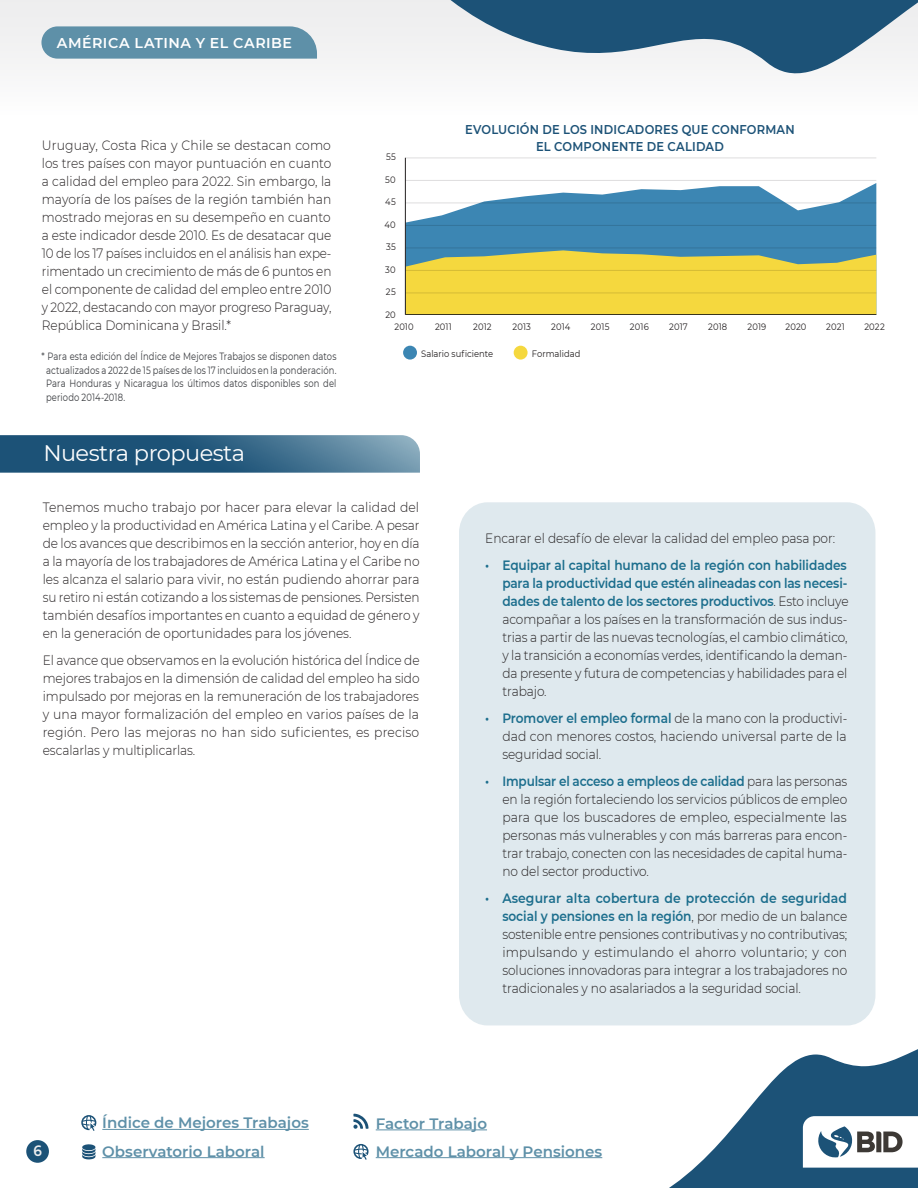
<style>
.page{position:relative;width:918px;height:1188px;background:#fff}
.page>*{position:absolute;margin:0;border:0;box-sizing:border-box;transform-origin:0 0}
.t1{font:22.5px "Montserrat";letter-spacing:-.025em;color:#fff}
.t2{font:600 15px "Montserrat";color:#5e90a8}
.t3{font:600 15px "Montserrat";color:#ededee;scale:.9 1}
.t4{font:600 14.25px "Montserrat";letter-spacing:.035em;color:#fff}
.t5{font:300 13.5px/18px "Montserrat";letter-spacing:-.005em;color:#231f20;text-align:justify;scale:.9 1}
.t6{font:300 13.5px/18px "Montserrat";letter-spacing:-.005em;color:#231f20;text-align:justify;scale:.92 1}
.t7{font:300 13.5px/18px "Montserrat";letter-spacing:-.005em;color:#231f20;text-align:justify;scale:.89 1}
.t8{font:600 12.75px/16.5px "Montserrat";letter-spacing:.02em;color:#1c5277;text-align:center;scale:.9 1}
.t9{font:10.5px/13.5px "Montserrat";letter-spacing:.01em;color:#393b3f;text-align:justify;scale:.8 1}
.t10{font:9.3px "Montserrat";letter-spacing:.015em;color:#231f20;scale:.9 1}
.s1{font-weight:600;color:#1c6e8d}
</style>
<div class="page">
<div style="left:26px;top:1140px;width:23px;height:23px;background:#1c5277;border-radius:50%"></div>
<div style="left:0;top:0;width:918px;height:116px;background:#f8f8f8"></div>
<svg style="left:434px;top:0;width:484px;height:74px"></svg>
<svg style="left:0;top:435px;width:420px;height:38px;background:#396989"></svg>
<svg style="left:543px;top:1049px;width:375px;height:139px"></svg>
<svg style="left:803px;top:1116px;width:115px;height:52px"></svg>
<hr style="left:376px;top:1157px;width:226px;height:1px;background:#5e90a8">
<svg style="left:353px;top:1144px;width:16px;height:16px"></svg>
<hr style="left:102px;top:1129px;width:207px;height:1px;background:#5e90a8">
<svg style="left:81px;top:1115px;width:15px;height:16px"></svg>
<hr style="left:376px;top:1129px;width:111px;height:1px;background:#5e90a8">
<svg style="left:353px;top:1114px;width:16px;height:15px"></svg>
<hr style="left:102px;top:1157px;width:163px;height:1px;background:#5e90a8">
<svg style="left:82px;top:1144px;width:14px;height:15px"></svg>
<div style="left:459px;top:502px;width:416px;height:523px;background:#dfe9ee;border-radius:30px"></div>
<svg style="left:41px;top:26px;width:276px;height:33px;background:#6695ac"></svg>
<div style="left:403px;top:346px;width:14px;height:14px;background:#3c86b3;border-radius:50%"></div>
<div style="left:514px;top:346px;width:14px;height:14px;background:#f5d83e;border-radius:50%"></div>
<svg style="left:406px;top:183px;width:470px;height:67px;fill:#3c86b3"></svg>
<svg style="left:406px;top:250px;width:470px;height:64px;background:#e0ce4a"></svg>
<hr style="left:405px;top:293px;width:471px;height:1px;background:#deddde">
<hr style="left:405px;top:270px;width:471px;height:1px;background:#deddde">
<hr style="left:405px;top:248px;width:471px;height:1px;background:#deddde">
<hr style="left:405px;top:225px;width:471px;height:1px;background:#deddde">
<hr style="left:405px;top:203px;width:471px;height:1px;background:#deddde">
<hr style="left:405px;top:180px;width:471px;height:1px;background:#deddde">
<hr style="left:405px;top:158px;width:471px;height:1px;background:#deddde">
<hr style="left:405px;top:314px;width:471px;height:1px;background:#231f20">
<hr style="left:405px;top:158px;width:1px;height:157px;background:#231f20">
<p class="t4" style="left:57px;top:33px;width:237px">AMÉRICA LATINA Y EL CARIBE</p>
<p class="t6" style="left:42px;top:135px;width:316px">Uruguay, Costa Rica y Chile se destacan como los tres países con mayor puntuación en cuanto a calidad del empleo para 2022. Sin embargo, la mayoría de los países de la región también han mostrado mejoras en su desempeño en cuanto a este indicador desde 2010. Es de desatacar que 10 de los 17 países incluidos en el análisis han expe&shy;rimentado un crecimiento de más de 6 puntos en el componente de calidad del empleo entre 2010 y 2022, destacando con mayor progreso Paraguay, República Dominicana y Brasil.*</p>
<p class="t9" style="left:46px;top:350px;width:365px;text-indent:-5px">* Para esta edición del Índice de Mejores Trabajos se disponen datos actualizados a 2022 de 15 países de los 17 incluidos en la ponderación.<br>Para Honduras y Nicaragua los últimos datos disponibles son del periodo 2014-2018.</p>
<h1 class="t1" style="left:43px;top:437px;width:203px">Nuestra propuesta</h1>
<p class="t10" style="left:386px;top:150px;width:12px">55</p>
<p class="t10" style="left:385px;top:173px;width:13px">50</p>
<p class="t10" style="left:385px;top:195px;width:13px">45</p>
<p class="t10" style="left:384px;top:218px;width:14px">40</p>
<p class="t10" style="left:386px;top:240px;width:12px">35</p>
<p class="t10" style="left:385px;top:263px;width:13px">30</p>
<p class="t10" style="left:386px;top:285px;width:12px">25</p>
<p class="t10" style="left:385px;top:308px;width:13px">20</p>
<p class="t8" style="left:465px;top:121px;width:368px">EVOLUCIÓN DE LOS INDICADORES QUE CONFORMAN<br>EL COMPONENTE DE CALIDAD</p>
<p class="t10" style="left:394px;top:320px;width:23px">2010</p>
<p class="t10" style="left:435px;top:320px;width:20px">2011</p>
<p class="t10" style="left:473px;top:320px;width:22px">2012</p>
<p class="t10" style="left:513px;top:320px;width:22px">2013</p>
<p class="t10" style="left:551px;top:320px;width:23px">2014</p>
<p class="t10" style="left:591px;top:320px;width:22px">2015</p>
<p class="t10" style="left:630px;top:320px;width:22px">2016</p>
<p class="t10" style="left:669px;top:320px;width:22px">2017</p>
<p class="t10" style="left:708px;top:320px;width:23px">2018</p>
<p class="t10" style="left:748px;top:320px;width:22px">2019</p>
<p class="t10" style="left:786px;top:320px;width:25px">2020</p>
<p class="t10" style="left:826px;top:320px;width:22px">2021</p>
<p class="t10" style="left:864px;top:320px;width:24px">2022</p>
<p class="t10" style="left:421px;top:347px;width:81px">Salario suficiente</p>
<p class="t10" style="left:532px;top:347px;width:55px">Formalidad</p>
<p class="t6" style="left:43px;top:498px;width:411px">Tenemos mucho trabajo por hacer para elevar la calidad del empleo y la productividad en América Latina y el Caribe. A pesar de los avances que describimos en la sección anterior, hoy en día a la mayoría de los trabajadores de América Latina y el Caribe no les alcanza el salario para vivir, no están pudiendo ahorrar para su retiro ni están cotizando a los sistemas de pensiones. Persisten también desafíos importantes en cuanto a equidad de género y en la generación de oportunidades para los jóvenes.</p>
<p class="t5" style="left:43px;top:651px;width:420px">El avance que observamos en la evolución histórica del Índice de mejores trabajos en la dimensión de calidad del empleo ha sido impulsado por mejoras en la remuneración de los trabajadores y una mayor formalización del empleo en varios países de la región. Pero las mejoras no han sido suficientes, es preciso escalarlas y multiplicarlas.</p>
<p class="t5" style="left:485px;top:529px;width:390px">Encarar el desafío de elevar la calidad del empleo pasa por:</p>
<p class="t5" style="left:502px;top:556px;width:386px;text-align:left;text-indent:-17px"><span class="s1">• Equipar al capital humano de la región con habilidades para la productividad que estén alineadas con las necesi&shy;dades de talento de los sectores productivos</span>. Esto incluye acompañar a los países en la transformación de sus indus&shy;trias a partir de las nuevas tecnologías, el cambio climático, y la transición a economías verdes, identificando la deman&shy;da presente y futura de competencias y habilidades para el trabajo.</p>
<p class="t5" style="left:502px;top:709px;width:385px;text-indent:-17px"><span class="s1">• Promover el empleo formal</span> de la mano con la productivi&shy;dad con menores costos, haciendo universal parte de la seguridad social.</p>
<p class="t7" style="left:502px;top:772px;width:389px;text-indent:-17px"><span class="s1">• Impulsar el acceso a empleos de calidad</span> para las personas en la región fortaleciendo los servicios públicos de empleo para que los buscadores de empleo, especialmente las personas más vulnerables y con más barreras para encon&shy;trar trabajo, conecten con las necesidades de capital huma&shy;no del sector productivo.</p>
<p class="t5" style="left:502px;top:889px;width:385px;text-indent:-17px"><span class="s1">• Asegurar alta cobertura de protección de seguridad social y pensiones en la región</span>, por medio de un balance sostenible entre pensiones contributivas y no contributivas; impulsando y estimulando el ahorro voluntario; y con soluciones innovadoras para integrar a los trabajadores no tradicionales y no asalariados a la seguridad social.</p>
<p class="t3" style="left:33px;top:1140px;width:11px">6</p>
<p class="t2" style="left:102px;top:1112px;width:208px">Índice de Mejores Trabajos</p>
<p class="t2" style="left:376px;top:1113px;width:113px">Factor Trabajo</p>
<p class="t2" style="left:102px;top:1141px;width:164px">Observatorio Laboral</p>
<p class="t2" style="left:376px;top:1141px;width:228px">Mercado Laboral y Pensiones</p>
</div>
